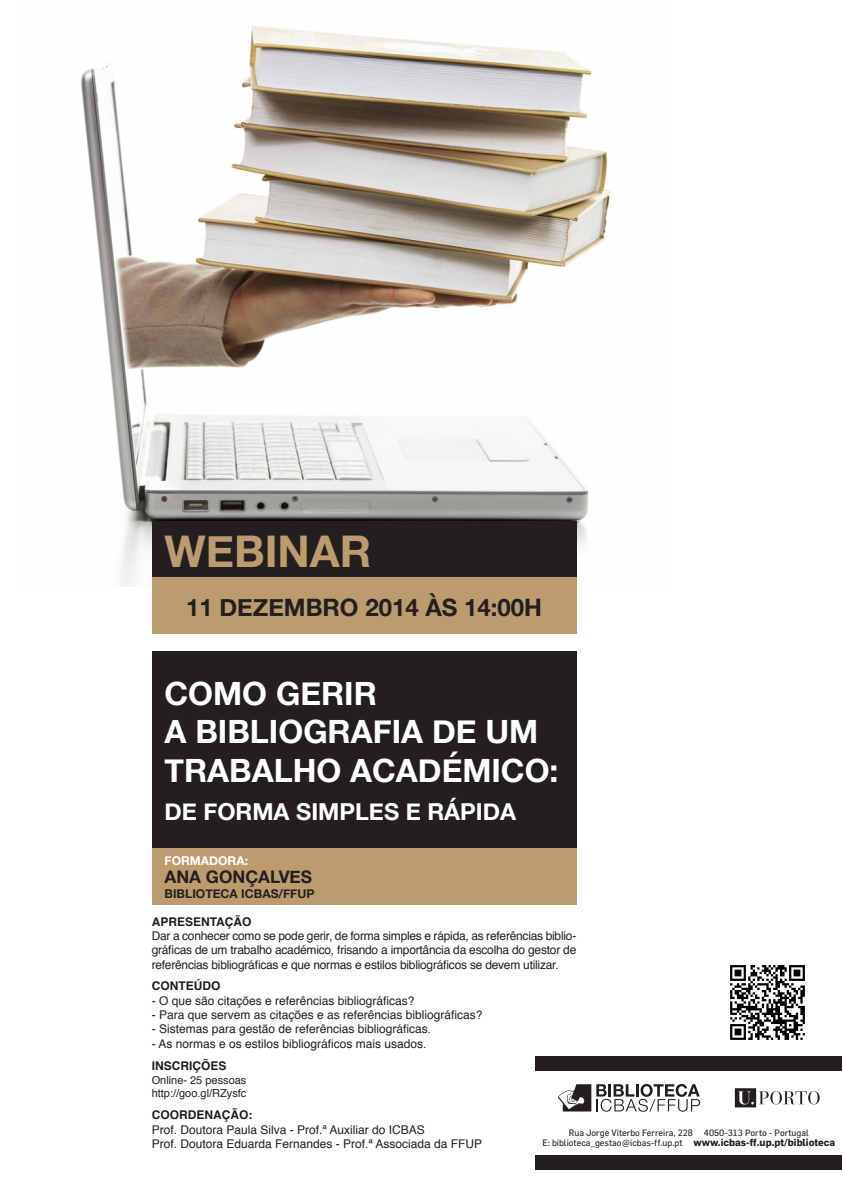
<style>
.page{position:relative;width:842px;height:1191px;background:#fff}
.page>*{position:absolute;margin:0;border:0;box-sizing:border-box;transform-origin:0 0}
.t1{font:700 43.6px "Helvetica Neue";color:#bc9b6e}
.t2{font:700 32px/38.5px "Helvetica Neue";color:#fff}
.t3{font:700 24px "Helvetica Neue";color:#231f20}
.t4{font:700 23.4px "Helvetica Neue";color:#fff}
.t5{font:700 17.3px "Helvetica Neue";color:#231f20}
.t6{font:700 12.1px "Helvetica Neue";color:#231f20}
.t7{font:700 12.1px "Helvetica Neue";color:#fff}
.t8{font:12px/14.4px "Helvetica";color:#231f20;text-align:justify}
.t9{font:700 12px "Helvetica";color:#231f20}
.t10{font:11px "Helvetica";color:#231f20}
.t11{font:9px "Flama";color:#231f20}
.s1{font-weight:700;font-size:10px}
</style>
<div class="page">
<img style="left:81px;top:26px;width:530px;height:560px">
<div style="left:152px;top:651px;width:424px;height:197px;background:#231f20"></div>
<div style="left:152px;top:521px;width:424px;height:56px;background:#231f20"></div>
<div style="left:152px;top:848px;width:424px;height:56px;background:#bc9b6e"></div>
<div style="left:152px;top:577px;width:424px;height:57px;background:#bc9b6e"></div>
<div style="left:536px;top:1155px;width:306px;height:14px;background:#231f20"></div>
<svg style="left:735px;top:1088px;width:85px;height:19px"></svg>
<svg style="left:558px;top:1084px;width:142px;height:27px"></svg>
<div style="left:536px;top:1056px;width:306px;height:14px;background:#231f20"></div>
<img style="left:730px;top:965px;width:75px;height:75px">
<p class="t1" style="left:164px;top:517px;width:208px">WEBINAR</p>
<p class="t3" style="left:186px;top:588px;width:357px">11 DEZEMBRO 2014 ÀS 14:00H</p>
<p class="t2" style="left:164px;top:675px;width:396px">COMO GERIR<br>A BIBLIOGRAFIA DE UM<br>TRABALHO ACADÉMICO:</p>
<p class="t4" style="left:164px;top:793px;width:353px">DE FORMA SIMPLES E RÁPIDA</p>
<p class="t7" style="left:164px;top:851px;width:85px">FORMADORA:</p>
<p class="t5" style="left:164px;top:863px;width:149px">ANA GONÇALVES</p>
<p class="t6" style="left:164px;top:884px;width:151px">BIBLIOTECA ICBAS/FFUP</p>
<p class="t9" style="left:152px;top:911px;width:101px">APRESENTAÇÃO</p>
<p class="t8" style="left:152px;top:929px;width:426px">Dar a conhecer como se pode gerir, de forma simples e rápida, as referências biblio&shy;gráficas de um trabalho académico, frisando a importância da escolha do gestor de referências bibliográficas e que normas e estilos bibliográficos se devem utilizar.</p>
<p class="t9" style="left:152px;top:976px;width:70px">CONTEÚDO</p>
<p class="t8" style="left:152px;top:993px;width:264px">- O que são citações e referências bibliográficas?</p>
<p class="t8" style="left:152px;top:1008px;width:332px">- Para que servem as citações e as referências bibliográficas?</p>
<p class="t8" style="left:152px;top:1022px;width:281px">- Sistemas para gestão de referências bibliográficas.</p>
<p class="t8" style="left:152px;top:1036px;width:276px">- As normas e os estilos bibliográficos mais usados.</p>
<p class="t9" style="left:152px;top:1056px;width:76px">INSCRIÇÕES</p>
<p class="t10" style="left:152px;top:1071px;width:96px">Online- 25 pessoas</p>
<p class="t10" style="left:152px;top:1084px;width:96px">http://goo.gl/RZysfc</p>
<p class="t9" style="left:152px;top:1105px;width:102px">COORDENAÇÃO:</p>
<p class="t8" style="left:152px;top:1122px;width:275px">Prof. Doutora Paula Silva - Prof.ª Auxiliar do ICBAS</p>
<p class="t8" style="left:152px;top:1136px;width:332px">Prof. Doutora Eduarda Fernandes - Prof.ª Associada da FFUP</p>
<p class="t11" style="left:569px;top:1126px;width:242px">Rua Jorge Viterbo Ferreira, 228 4050-313 Porto - Portugal</p>
<p class="t11" style="left:542px;top:1136px;width:294px">E: biblioteca_gestao@icbas-ff.up.pt <span class="s1">www.icbas-ff.up.pt/biblioteca</span></p>
</div>
